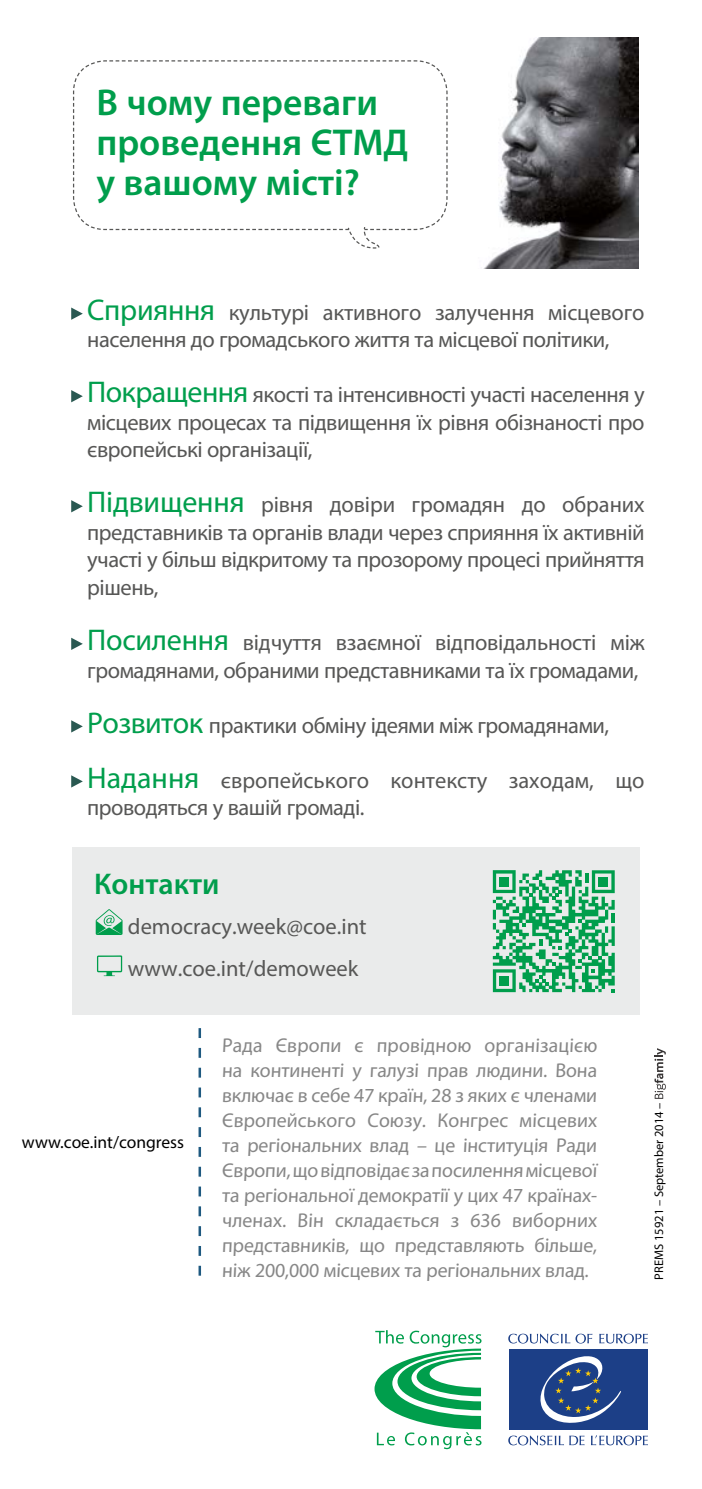
<style>
.page{position:relative;width:702px;height:1489px;background:#fff}
.page>*{position:absolute;margin:0;border:0;box-sizing:border-box;transform-origin:0 0}
.t1{font:600 37.5px/39.8px "Myriad Pro";color:#009e4c}
.t2{font:600 30px "Myriad Pro";color:#009e4c}
.t3{font:22.5px/27.5px "Myriad Pro";letter-spacing:-.02em;color:#575756}
.t4{font:22.5px/27.5px "Myriad Pro";color:#575756}
.t5{font:20px/25px "Myriad Pro";color:#878787;text-align:justify}
.t6{font:17.5px "Myriad Pro";color:#000}
.t7{font:12.5px "Myriad Pro";color:#000}
.s1{font-size:30px;color:#009e4c}
</style>
<div class="page">
<img style="left:484px;top:37px;width:154px;height:231px">
<svg style="left:374px;top:1330px;width:107px;height:118px"></svg>
<svg style="left:599px;top:1333px;width:49px;height:10px"></svg>
<svg style="left:508px;top:1333px;width:84px;height:10px"></svg>
<svg style="left:591px;top:1435px;width:57px;height:10px"></svg>
<svg style="left:508px;top:1435px;width:76px;height:10px"></svg>
<div style="left:509px;top:1348px;width:138px;height:81px;background:#1c3f87"></div>
<svg style="left:540px;top:1356px;width:81px;height:67px"></svg>
<svg style="left:73px;top:60px;width:375px;height:171px"></svg>
<svg style="left:109px;top:226px;width:303px;height:23px"></svg>
<div style="left:72px;top:846px;width:567px;height:168px;background:#eaebeb"></div>
<svg style="left:71px;top:307px;width:12px;height:13px"></svg>
<svg style="left:71px;top:390px;width:12px;height:12px"></svg>
<svg style="left:71px;top:500px;width:12px;height:12px"></svg>
<svg style="left:71px;top:637px;width:12px;height:13px"></svg>
<svg style="left:71px;top:720px;width:12px;height:12px"></svg>
<svg style="left:71px;top:775px;width:12px;height:12px"></svg>
<svg style="left:96px;top:909px;width:26px;height:26px"></svg>
<svg style="left:97px;top:955px;width:25px;height:21px"></svg>
<svg style="left:493px;top:870px;width:121px;height:122px"></svg>
<div style="left:499px;top:975px;width:10px;height:10px;background:#009e4c"></div>
<div style="left:598px;top:876px;width:10px;height:10px;background:#009e4c"></div>
<div style="left:499px;top:876px;width:10px;height:10px;background:#009e4c"></div>
<svg style="left:654px;top:1048px;width:11px;height:50px"></svg>
<svg style="left:198px;top:1028px;width:3px;height:247px"></svg>
<h1 class="t1" style="left:96px;top:82px;width:313px">В чому переваги проведення ЄТМД у вашому місті?</h1>
<p class="t3" style="left:87px;top:298px;width:559px"><span class="s1">Сприяння</span> культурі активного залучення місцевого населення до громадського життя та місцевої політики,</p>
<p class="t3" style="left:87px;top:380px;width:559px;text-align:justify"><span class="s1">Покращення</span> якості та інтенсивності участі населення у місцевих процесах та підвищення їх рівня обізнаності про європейські організації,</p>
<p class="t3" style="left:87px;top:490px;width:559px;text-align:justify"><span class="s1">Підвищення</span> рівня довіри громадян до обраних представників та органів влади через сприяння їх активній участі у більш відкритому та прозорому процесі прийняття рішень,</p>
<p class="t3" style="left:87px;top:628px;width:559px"><span class="s1">Посилення</span> відчуття взаємної відповідальності між громадянами, обраними представниками та їх громадами,</p>
<p class="t3" style="left:87px;top:710px;width:523px"><span class="s1">Розвиток</span> практики обміну ідеями між громадянами,</p>
<p class="t4" style="left:87px;top:765px;width:559px"><span class="s1">Надання</span> європейського контексту заходам, що проводяться у вашій громаді.</p>
<h2 class="t2" style="left:94px;top:864px;width:127px">Контакти</h2>
<p class="t4" style="left:128px;top:905px;width:240px;line-height:41.5px">democracy.week@coe.int www.coe.int/demoweek</p>
<p class="t6" style="left:22px;top:1131px;width:163px">www.coe.int/congress</p>
<p class="t5" style="left:222px;top:1032px;width:378px">Рада Європи є провідною організацією на континенті у галузі прав людини. Вона включає в себе 47 країн, 28 з яких є членами Європейського Союзу. Конгрес місцевих та регіональних влад – це інституція Ради Європи, що відповідає за посилення місцевої та регіональної демократії у цих 47 країнах&shy;членах. Він складається з 636 виборних представників, що представляють більше, ніж 200,000 місцевих та регіональних влад.</p>
<p class="t7" style="left:651px;top:1279px;width:179px;rotate:-90deg">PREMS 15921 – September 2014 –</p>
</div>
